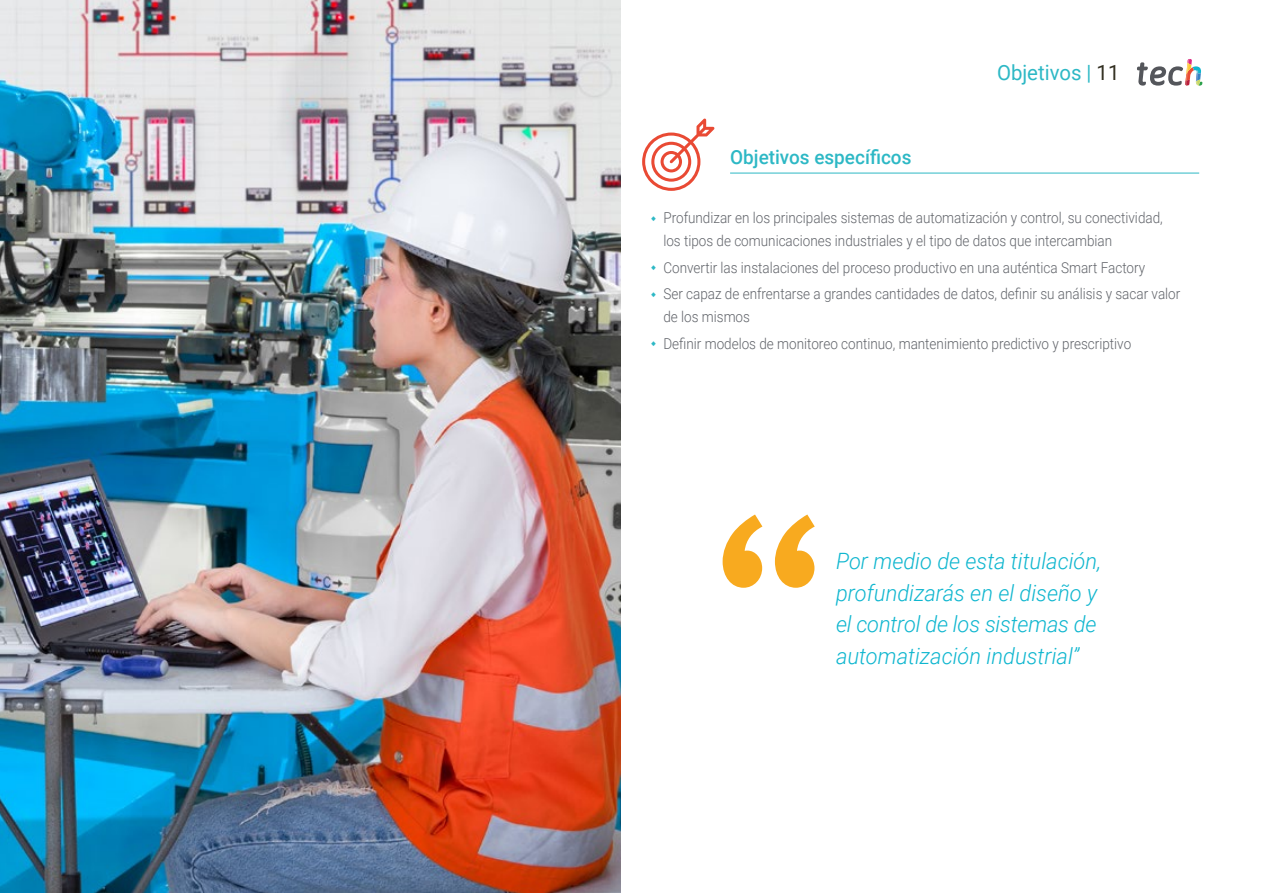
<style>
.page{position:relative;width:1263px;height:893px;background:#fff}
.page>*{position:absolute;margin:0;border:0;box-sizing:border-box;transform-origin:0 0}
.t1{font:italic 300 22.5px/31.5px "Roboto";color:#0fb6cf}
.t2{font:21px "Roboto";color:#2db8c5}
.t3{font:500 19.5px "Roboto";color:#2db8c5}
.t4{font:300 15px/26.7px "Roboto";color:#61646a;scale:.9 1}
.s1{color:#312e20}
</style>
<div class="page">
<hr style="left:730px;top:173px;width:469px;height:1px;background:#2db8c5">
<svg style="left:642px;top:118px;width:72px;height:73px"></svg>
<img style="left:0;top:0;width:621px;height:893px">
<svg style="left:723px;top:514px;width:92px;height:74px"></svg>
<svg style="left:1137px;top:59px;width:65px;height:27px"></svg>
<h3 class="t3" style="left:730px;top:144px;width:183px">Objetivos específicos</h3>
<h2 class="t2" style="left:997px;top:57px;width:124px">Objetivos | <span class="s1">11</span></h2>
<p class="t4" style="left:663px;top:206px;width:556px;line-height:22.5px">Profundizar en los principales sistemas de automatización y control, su conectividad, los tipos de comunicaciones industriales y el tipo de datos que intercambian</p>
<p class="t4" style="left:663px;top:253px;width:576px">Convertir las instalaciones del proceso productivo en una auténtica Smart Factory<br>Ser capaz de enfrentarse a grandes cantidades de datos, definir su análisis y sacar valor</p>
<p class="t4" style="left:663px;top:303px;width:521px">de los mismos<br>Definir modelos de monitoreo continuo, mantenimiento predictivo y prescriptivo</p>
<h1 class="t1" style="left:836px;top:544px;width:267px">Por medio de esta titulación, profundizarás en el diseño y el control de los sistemas de automatización industrial”</h1>
</div>
